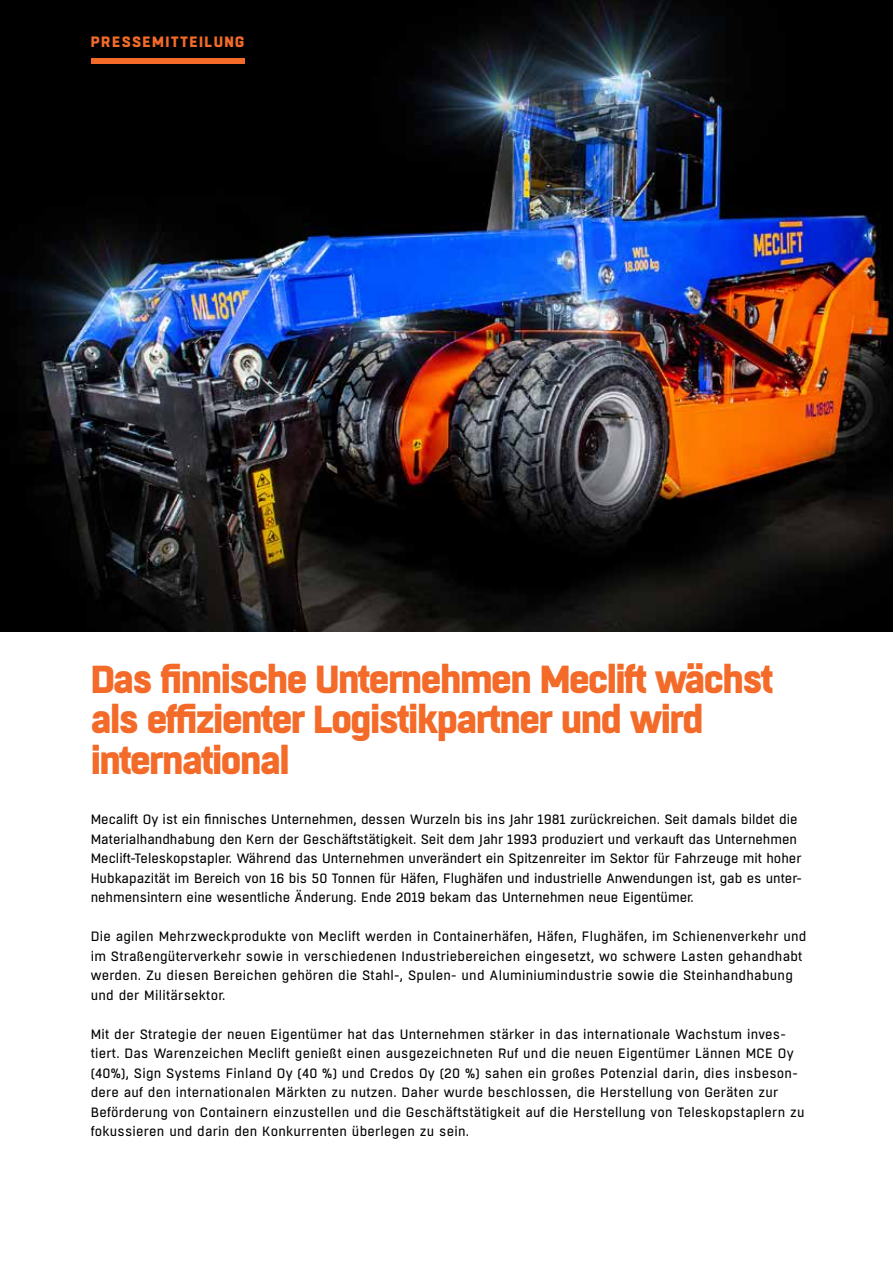
<style>
.page{position:relative;width:893px;height:1263px;background:#fff}
.page>*{position:absolute;margin:0;border:0;box-sizing:border-box;transform-origin:0 0}
.t1{font:800 39px/40.5px "Boxed";letter-spacing:-.04em;color:#f36a29}
.t2{font:800 15px "Boxed";letter-spacing:.09em;color:#f36a29}
.t3{font:13.5px/19.5px "Boxed";letter-spacing:.02em;color:#000}
.t4{font:13.5px/19.5px "Boxed";color:#000}
</style>
<div class="page">
<img style="left:0;top:0;width:893px;height:631px">
<div style="left:91px;top:58px;width:153px;height:6px;background:#f36a29"></div>
<p class="t2" style="left:91px;top:32px;width:155px">PRESSEMITTEILUNG</p>
<h1 class="t1" style="left:91px;top:660px;width:684px">Das finnische Unternehmen Meclift wächst als effizienter Logistikpartner und wird international</h1>
<p class="t4" style="left:91px;top:810px;width:713px">Mecalift Oy ist ein finnisches Unternehmen, dessen Wurzeln bis ins Jahr 1981 zurückreichen. Seit damals bildet die Materialhandhabung den Kern der Geschäftstätigkeit. Seit dem Jahr 1993 produziert und verkauft das Unternehmen Meclift-Teleskopstapler. Während das Unternehmen unverändert ein Spitzenreiter im Sektor für Fahrzeuge mit hoher Hubkapazität im Bereich von 16 bis 50 Tonnen für Häfen, Flughäfen und industrielle Anwendungen ist, gab es unter&shy;nehmensintern eine wesentliche Änderung. Ende 2019 bekam das Unternehmen neue Eigentümer.</p>
<p class="t3" style="left:91px;top:927px;width:717px">Die agilen Mehrzweckprodukte von Meclift werden in Containerhäfen, Häfen, Flughäfen, im Schienenverkehr und im Straßengüterverkehr sowie in verschiedenen Industriebereichen eingesetzt, wo schwere Lasten gehandhabt werden. Zu diesen Bereichen gehören die Stahl-, Spulen- und Aluminiumindustrie sowie die Steinhandhabung und der Militärsektor.</p>
<p class="t3" style="left:91px;top:1025px;width:715px">Mit der Strategie der neuen Eigentümer hat das Unternehmen stärker in das internationale Wachstum inves&shy;tiert. Das Warenzeichen Meclift genießt einen ausgezeichneten Ruf und die neuen Eigentümer Lännen MCE Oy (40%), Sign Systems Finland Oy (40 %) und Credos Oy (20 %) sahen ein großes Potenzial darin, dies insbeson&shy;dere auf den internationalen Märkten zu nutzen. Daher wurde beschlossen, die Herstellung von Geräten zur Beförderung von Containern einzustellen und die Geschäftstätigkeit auf die Herstellung von Teleskopstaplern zu fokussieren und darin den Konkurrenten überlegen zu sein.</p>
</div>
